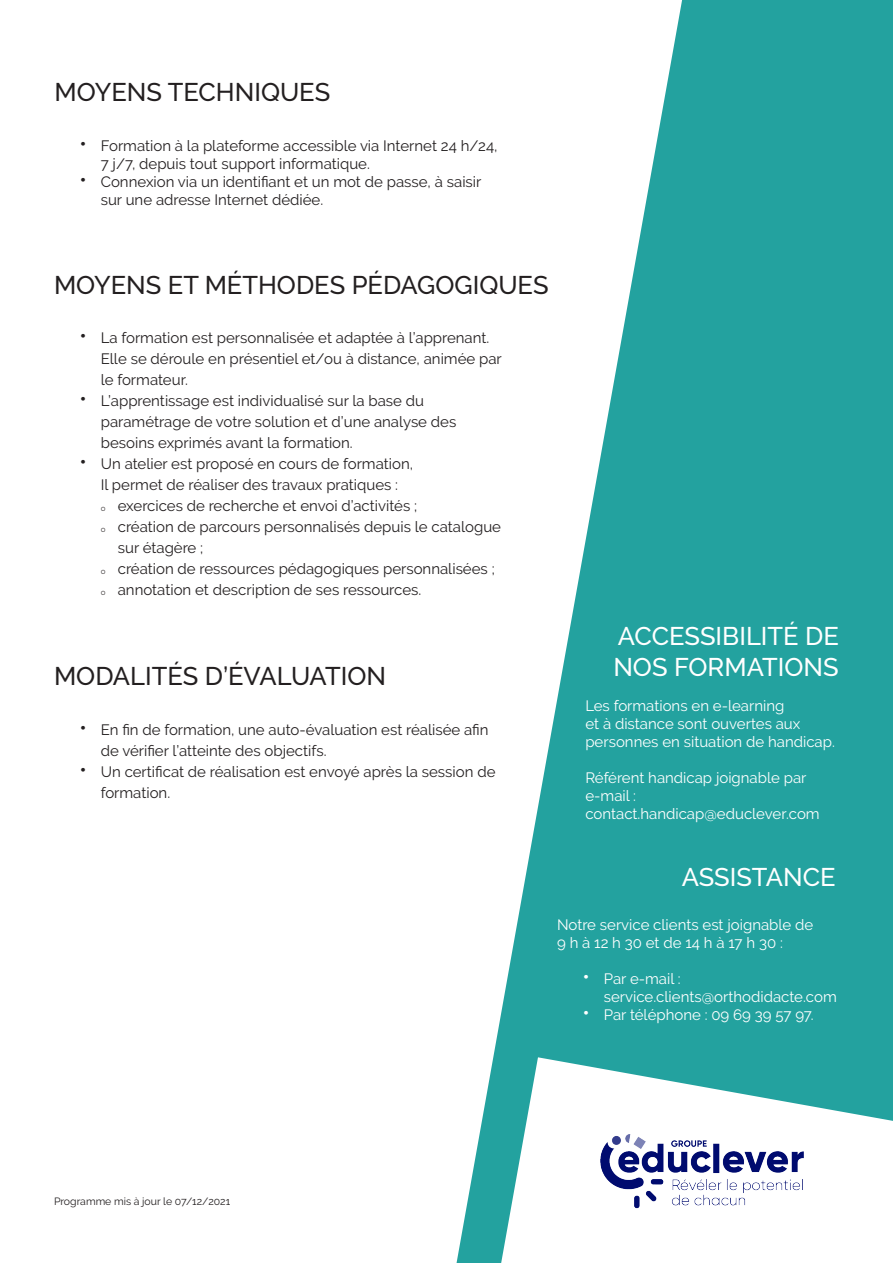
<style>
.page{position:relative;width:893px;height:1263px;background:#fff}
.page>*{position:absolute;margin:0;border:0;box-sizing:border-box;transform-origin:0 0}
.t1{font:500 25.5px "Raleway";color:#231f20}
.t2{font:500 25.5px/30.6px "Raleway";color:#fff}
.t3{font:15px/21px "Raleway";color:#231f20}
.sous_paragraphe{font:15px/18px "Raleway";color:#fff}
.sous_paragraphe-2{font:10.5px "Raleway";color:#231f20}
.s1{font-size:21px}
</style>
<div class="page">
<svg style="left:457px;top:0;width:436px;height:1263px;fill:#23a29f"></svg>
<svg style="left:501px;top:1057px;width:392px;height:206px"></svg>
<img style="left:601px;top:1134px;width:203px;height:75px">
<p class="t1" style="left:55px;top:78px;width:277px">MOYENS TECHNIQUES</p>
<p class="t3" style="left:101px;top:136px;width:398px;line-height:18px;text-indent:-21px"><span class="s1">•</span> Formation à la plateforme accessible via Internet 24 h/24,<br>7 j/7, depuis tout support informatique.</p>
<p class="t3" style="left:101px;top:172px;width:382px;line-height:18px;text-indent:-21px"><span class="s1">•</span> Connexion via un identifiant et un mot de passe, à saisir sur une adresse Internet dédiée.</p>
<p class="t1" style="left:54px;top:270px;width:496px">MOYENS ET MÉTHODES PÉDAGOGIQUES</p>
<p class="t3" style="left:101px;top:327px;width:403px;text-indent:-21px"><span class="s1">•</span> La formation est personnalisée et adaptée à l’apprenant.<br>Elle se déroule en présentiel et/ou à distance, animée par le formateur.</p>
<p class="t3" style="left:101px;top:390px;width:357px;text-indent:-21px"><span class="s1">•</span> L’apprentissage est individualisé sur la base du paramétrage de votre solution et d’une analyse des besoins exprimés avant la formation.</p>
<p class="t3" style="left:80px;top:453px;width:335px;text-align:center"><span class="s1">•</span> Un atelier est proposé en cours de formation,<br>Il permet de réaliser des travaux pratiques :</p>
<p class="t3" style="left:118px;top:495px;width:301px">exercices de recherche et envoi d’activités ;</p>
<p class="t3" style="left:118px;top:516px;width:385px">création de parcours personnalisés depuis le catalogue sur étagère ;</p>
<p class="t3" style="left:118px;top:558px;width:378px">création de ressources pédagogiques personnalisées ;</p>
<p class="t3" style="left:118px;top:579px;width:305px">annotation et description de ses ressources.</p>
<p class="t1" style="left:54px;top:662px;width:334px">MODALITÉS D’ÉVALUATION</p>
<p class="t3" style="left:101px;top:719px;width:389px;text-indent:-21px"><span class="s1">•</span> En fin de formation, une auto-évaluation est réalisée afin de vérifier l’atteinte des objectifs.</p>
<p class="t3" style="left:101px;top:761px;width:396px;text-indent:-21px"><span class="s1">•</span> Un certificat de réalisation est envoyé après la session de formation.</p>
<p class="t2" style="left:613px;top:621px;width:227px">ACCESSIBILITÉ DE<br>NOS FORMATIONS</p>
<p class="sous_paragraphe" style="left:585px;top:697px;width:251px">Les formations en e-learning<br>et à distance sont ouvertes aux personnes en situation de handicap.</p>
<p class="sous_paragraphe" style="left:585px;top:769px;width:236px">Référent handicap joignable par e-mail : contact.handicap@educlever.com</p>
<p class="t2" style="left:682px;top:862px;width:155px">ASSISTANCE</p>
<p class="sous_paragraphe" style="left:557px;top:916px;width:258px">Notre service clients est joignable de<br>9 h à 12 h 30 et de 14 h à 17 h 30 :</p>
<p class="sous_paragraphe" style="left:604px;top:970px;width:234px;text-indent:-21px"><span class="s1">•</span> Par e-mail : service.clients@orthodidacte.com</p>
<p class="sous_paragraphe" style="left:583px;top:1006px;width:233px"><span class="s1">•</span> Par téléphone : 09 69 39 57 97.</p>
<p class="sous_paragraphe-2" style="left:54px;top:1195px;width:178px">Programme mis à jour le 07/12/2021</p>
</div>
